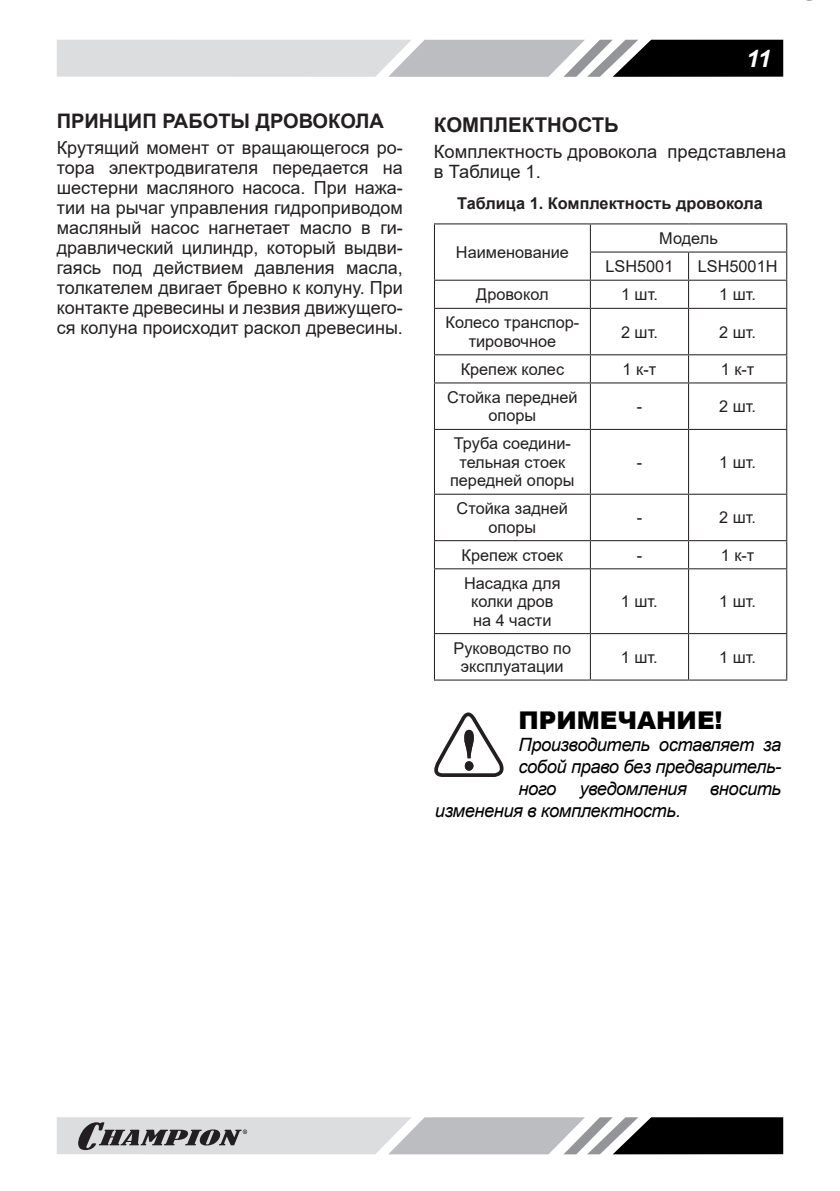
<style>
.page{position:relative;width:840px;height:1191px;background:#fff}
.page>*{position:absolute;margin:0;border:0;box-sizing:border-box;transform-origin:0 0}
.t1{font:900 24.4px "Arial";color:#000}
.t2{font:italic 700 24px "Arial";color:#fff}
.t3{font:700 20.4px "Arial";color:#231f20}
.t4{font:700 20px "Arial";color:#231f20}
.t5{font:italic 18.4px/22px "Arial";letter-spacing:-.025em;color:#000;text-align:justify}
.t6{font:18.4px/20.4px "Arial";color:#231f20}
.t7{font:18px/20px "Arial";color:#231f20;text-align:justify}
.t8{font:16.2px/18.4px "Arial";color:#231f20;text-align:center}
.t9{font:700 16.2px "Arial";color:#231f20}
.s1{font-size:24.4px}
</style>
<div class="page">
<svg style="left:57px;top:40px;width:725px;height:37px;background:#a7a8aa"></svg>
<svg style="left:57px;top:1117px;width:725px;height:37px;background:#9c9d9e"></svg>
<hr style="left:433px;top:223px;width:157px;height:1px;background:#231f20">
<hr style="left:590px;top:223px;width:98px;height:1px;background:#231f20">
<hr style="left:688px;top:223px;width:98px;height:1px;background:#231f20">
<hr style="left:589px;top:251px;width:99px;height:1px;background:#231f20">
<hr style="left:688px;top:251px;width:98px;height:1px;background:#231f20">
<hr style="left:433px;top:280px;width:157px;height:1px;background:#231f20">
<hr style="left:590px;top:280px;width:98px;height:1px;background:#231f20">
<svg style="left:589px;top:224px;width:1px;height:84px"></svg>
<hr style="left:688px;top:280px;width:98px;height:1px;background:#231f20">
<hr style="left:433px;top:308px;width:157px;height:1px;background:#231f20">
<hr style="left:433px;top:309px;width:1px;height:45px;background:#231f20">
<hr style="left:590px;top:308px;width:98px;height:1px;background:#231f20">
<hr style="left:589px;top:309px;width:1px;height:45px;background:#231f20">
<hr style="left:688px;top:308px;width:98px;height:1px;background:#231f20">
<hr style="left:687px;top:309px;width:1px;height:45px;background:#231f20">
<hr style="left:785px;top:309px;width:1px;height:45px;background:#231f20">
<hr style="left:433px;top:354px;width:157px;height:1px;background:#231f20">
<hr style="left:590px;top:354px;width:98px;height:1px;background:#231f20">
<svg style="left:589px;top:355px;width:1px;height:27px"></svg>
<hr style="left:688px;top:354px;width:98px;height:1px;background:#231f20">
<hr style="left:433px;top:382px;width:157px;height:1px;background:#231f20">
<hr style="left:433px;top:383px;width:1px;height:46px;background:#231f20">
<hr style="left:590px;top:382px;width:98px;height:1px;background:#231f20">
<hr style="left:589px;top:383px;width:1px;height:46px;background:#231f20">
<hr style="left:688px;top:382px;width:98px;height:1px;background:#231f20">
<hr style="left:687px;top:383px;width:1px;height:46px;background:#231f20">
<hr style="left:785px;top:383px;width:1px;height:46px;background:#231f20">
<hr style="left:433px;top:429px;width:157px;height:1px;background:#231f20">
<hr style="left:433px;top:430px;width:1px;height:64px;background:#231f20">
<hr style="left:590px;top:429px;width:98px;height:1px;background:#231f20">
<hr style="left:589px;top:430px;width:1px;height:64px;background:#231f20">
<hr style="left:688px;top:429px;width:98px;height:1px;background:#231f20">
<hr style="left:687px;top:430px;width:1px;height:64px;background:#231f20">
<hr style="left:785px;top:430px;width:1px;height:64px;background:#231f20">
<hr style="left:433px;top:494px;width:157px;height:1px;background:#231f20">
<hr style="left:433px;top:495px;width:1px;height:45px;background:#231f20">
<hr style="left:590px;top:494px;width:98px;height:1px;background:#231f20">
<hr style="left:589px;top:495px;width:1px;height:45px;background:#231f20">
<hr style="left:688px;top:494px;width:98px;height:1px;background:#231f20">
<hr style="left:687px;top:495px;width:1px;height:45px;background:#231f20">
<hr style="left:785px;top:495px;width:1px;height:45px;background:#231f20">
<hr style="left:433px;top:540px;width:157px;height:1px;background:#231f20">
<hr style="left:590px;top:540px;width:98px;height:1px;background:#231f20">
<svg style="left:589px;top:541px;width:1px;height:27px"></svg>
<hr style="left:688px;top:540px;width:98px;height:1px;background:#231f20">
<hr style="left:433px;top:568px;width:157px;height:1px;background:#231f20">
<hr style="left:433px;top:569px;width:1px;height:64px;background:#231f20">
<hr style="left:590px;top:568px;width:98px;height:1px;background:#231f20">
<hr style="left:589px;top:569px;width:1px;height:64px;background:#231f20">
<hr style="left:688px;top:568px;width:98px;height:1px;background:#231f20">
<hr style="left:687px;top:569px;width:1px;height:64px;background:#231f20">
<hr style="left:785px;top:569px;width:1px;height:64px;background:#231f20">
<hr style="left:433px;top:633px;width:157px;height:1px;background:#231f20">
<hr style="left:433px;top:634px;width:1px;height:45px;background:#231f20">
<hr style="left:590px;top:633px;width:98px;height:1px;background:#231f20">
<hr style="left:589px;top:634px;width:1px;height:45px;background:#231f20">
<hr style="left:688px;top:633px;width:98px;height:1px;background:#231f20">
<hr style="left:687px;top:634px;width:1px;height:45px;background:#231f20">
<hr style="left:785px;top:634px;width:1px;height:45px;background:#231f20">
<hr style="left:433px;top:679px;width:157px;height:1px;background:#231f20">
<hr style="left:590px;top:679px;width:98px;height:1px;background:#231f20">
<hr style="left:688px;top:679px;width:98px;height:1px;background:#231f20">
<svg style="left:434px;top:712px;width:69px;height:65px"></svg>
<p class="t4" style="left:57px;top:107px;width:328px">ПРИНЦИП РАБОТЫ ДРОВОКОЛА</p>
<p class="t7" style="left:57px;top:137px;width:347px">Крутящий момент от вращающегося ро&shy;тора электродвигателя передается на шестерни масляного насоса. При нажа&shy;тии на рычаг управления гидроприводом масляный насос нагнетает масло в ги&shy;дравлический цилиндр, который выдви&shy;гаясь под действием давления масла, толкателем двигает бревно к колуну. При контакте древесины и лезвия движущего&shy;ся колуна происходит раскол древесины.</p>
<p class="t2" style="left:745px;top:42px;width:29px">11<span class="s1">11</span></p>
<p class="t3" style="left:433px;top:110px;width:186px">КОМПЛЕКТНОСТЬ</p>
<p class="t6" style="left:433px;top:141px;width:353px">Комплектность дровокола представлена в Таблице 1.</p>
<p class="t9" style="left:457px;top:192px;width:307px">Таблица 1. Комплектность дровокола</p>
<p class="t8" style="left:455px;top:243px;width:114px">Наименование</p>
<p class="t8" style="left:605px;top:224px;width:114px;line-height:28.2px;text-align:left;text-indent:54px">Модель<br>LSH5001</p>
<p class="t8" style="left:697px;top:257px;width:81px">LSH5001H</p>
<p class="t8" style="left:476px;top:285px;width:74px">Дровокол</p>
<p class="t8" style="left:620px;top:285px;width:38px">1 шт.</p>
<p class="t8" style="left:718px;top:285px;width:38px">1 шт.</p>
<p class="t8" style="left:445px;top:313px;width:135px">Колесо транспор&shy;тировочное</p>
<p class="t8" style="left:620px;top:322px;width:38px">2 шт.</p>
<p class="t8" style="left:718px;top:322px;width:38px">2 шт.</p>
<p class="t8" style="left:460px;top:360px;width:105px">Крепеж колес</p>
<p class="t8" style="left:622px;top:360px;width:35px">1 к-т</p>
<p class="t8" style="left:720px;top:360px;width:35px">1 к-т</p>
<p class="t8" style="left:447px;top:388px;width:132px">Стойка передней опоры</p>
<p class="t8" style="left:636px;top:397px;width:7px">-</p>
<p class="t8" style="left:718px;top:397px;width:38px">2 шт.</p>
<p class="t8" style="left:450px;top:434px;width:126px">Труба соедини&shy;тельная стоек передней опоры</p>
<p class="t8" style="left:456px;top:499px;width:113px">Стойка задней опоры</p>
<p class="t8" style="left:636px;top:453px;width:7px">-</p>
<p class="t8" style="left:718px;top:453px;width:38px">1 шт.</p>
<p class="t8" style="left:636px;top:508px;width:7px">-</p>
<p class="t8" style="left:718px;top:508px;width:38px">2 шт.</p>
<p class="t8" style="left:461px;top:546px;width:103px">Крепеж стоек</p>
<p class="t8" style="left:636px;top:546px;width:7px">-</p>
<p class="t8" style="left:720px;top:546px;width:35px">1 к-т</p>
<p class="t8" style="left:464px;top:574px;width:98px">Насадка для колки дров на 4 части</p>
<p class="t8" style="left:620px;top:592px;width:38px">1 шт.</p>
<p class="t8" style="left:718px;top:592px;width:38px">1 шт.</p>
<p class="t8" style="left:453px;top:638px;width:119px">Руководство по эксплуатации</p>
<p class="t8" style="left:620px;top:648px;width:38px">1 шт.</p>
<p class="t8" style="left:718px;top:648px;width:38px">1 шт.</p>
<p class="t1" style="left:518px;top:703px;width:206px">ПРИМЕЧАНИЕ!</p>
<p class="t5" style="left:518px;top:734px;width:264px">Производитель оставляет за собой право без предваритель&shy;ного</p>
<p class="t5" style="left:579px;top:778px;width:109px">уведомления</p>
<p class="t5" style="left:709px;top:778px;width:73px">вносить</p>
<p class="t5" style="left:434px;top:800px;width:247px">изменения в комплектность.</p>
</div>
